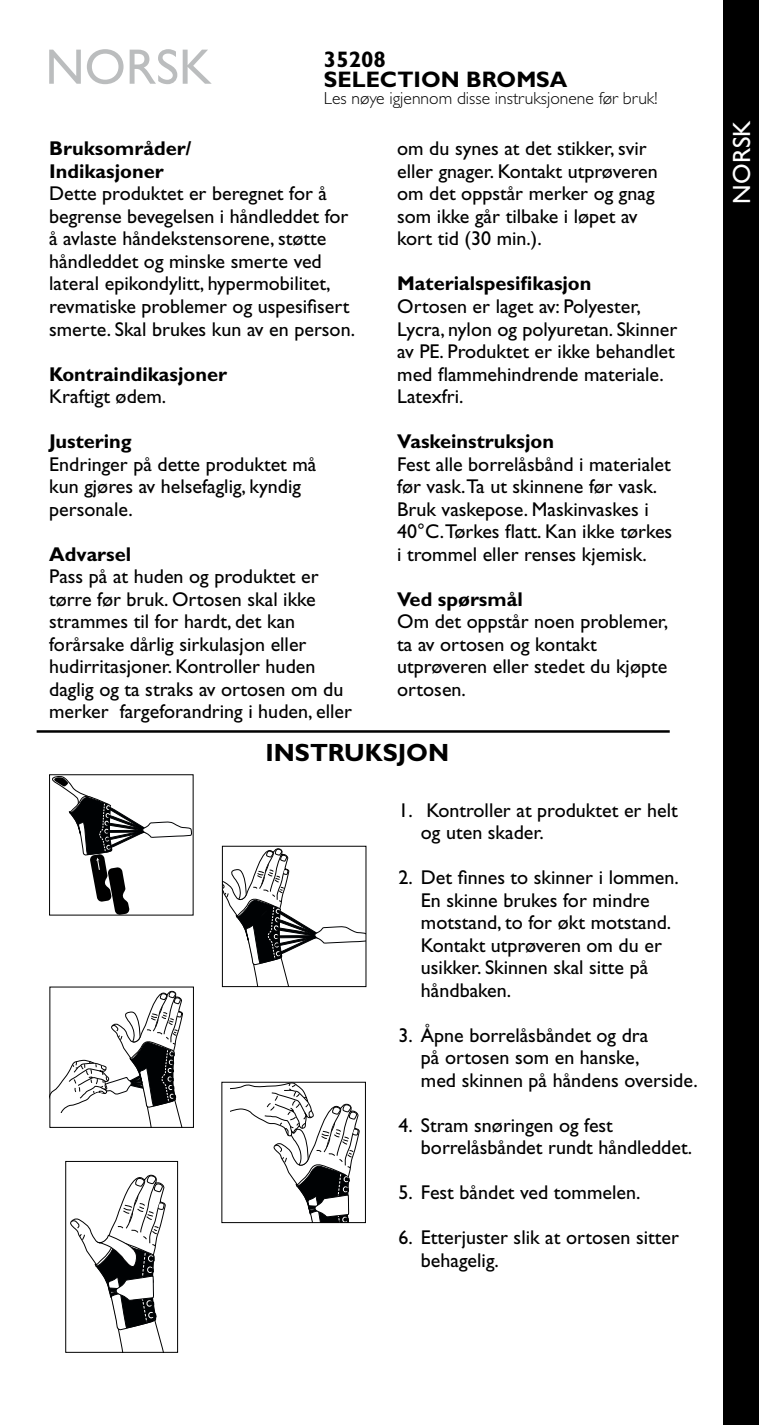
<style>
.page{position:relative;width:759px;height:1425px;background:#fff}
.page>*{position:absolute;margin:0;border:0;box-sizing:border-box;transform-origin:0 0}
.t1{font:50px "Gill Sans Std";color:#bbbdbe}
.t2{font:700 25px "Gill Sans Std";color:#000}
.t3{font:25px "Gill Sans Std";color:#fff}
.t4{font:700 22.5px/20px "Gill Sans Std";color:#000}
.t5{font:20px/22.5px "Gill Sans Std";color:#000}
.t6{font:700 20px/22.5px "Gill Sans Std";color:#000}
.t7{font:300 17.5px "Gill Sans Std";color:#000}
</style>
<div class="page">
<div style="left:723px;top:0;width:35px;height:1424px;background:#000"></div>
<hr style="left:37px;top:730px;width:632px;height:2px;background:#000">
<svg style="left:52px;top:776px;width:139px;height:137px"></svg>
<svg style="left:224px;top:848px;width:140px;height:136px"></svg>
<svg style="left:52px;top:990px;width:131px;height:135px"></svg>
<svg style="left:230px;top:1084px;width:130px;height:136px"></svg>
<svg style="left:70px;top:1174px;width:96px;height:176px"></svg>
<div style="left:65px;top:1161px;width:113px;height:191px;border:1px solid #000"></div>
<h1 class="t1" style="left:45px;top:38px;width:168px">NORSK</h1>
<p class="t4" style="left:324px;top:49px;width:245px">35208<br>SELECTION BROMSA</p>
<p class="t7" style="left:324px;top:89px;width:335px">Les nøye igjennom disse instruksjonene før bruk!</p>
<p class="t6" style="left:49px;top:137px;width:144px">Bruksområder/<br>Indikasjoner</p>
<p class="t5" style="left:49px;top:183px;width:307px">Dette produktet er beregnet for å begrense bevegelsen i håndleddet for å avlaste håndekstensorene, støtte håndleddet og minske smerte ved lateral epikondylitt, hypermobilitet, revmatiske problemer og uspesifisert smerte. Skal brukes kun av en person.</p>
<p class="t6" style="left:49px;top:362px;width:179px">Kontraindikasjoner</p>
<p class="t5" style="left:49px;top:385px;width:119px">Kraftigt ødem.</p>
<p class="t6" style="left:49px;top:430px;width:84px">Justering</p>
<p class="t5" style="left:49px;top:453px;width:269px">Endringer på dette produktet må kun gjøres av helsefaglig, kyndig personale.</p>
<p class="t6" style="left:49px;top:542px;width:84px">Advarsel</p>
<p class="t5" style="left:49px;top:565px;width:304px">Pass på at huden og produktet er tørre før bruk. Ortosen skal ikke strammes til for hardt, det kan forårsake dårlig sirkulasjon eller hudirritasjoner. Kontroller huden daglig og ta straks av ortosen om du merker fargeforandring i huden, eller</p>
<p class="t5" style="left:397px;top:138px;width:262px">om du synes at det stikker, svir eller gnager. Kontakt utprøveren om det oppstår merker og gnag som ikke går tilbake i løpet av kort tid (30 min.).</p>
<p class="t6" style="left:397px;top:272px;width:196px">Materialspesifikasjon</p>
<p class="t5" style="left:397px;top:295px;width:281px">Ortosen er laget av: Polyester,<br>Lycra, nylon og polyuretan. Skinner av PE. Produktet er ikke behandlet med flammehindrende materiale.<br>Latexfri.</p>
<p class="t6" style="left:397px;top:430px;width:158px">Vaskeinstruksjon</p>
<p class="t5" style="left:397px;top:453px;width:276px">Fest alle borrelåsbånd i materialet før vask.Ta ut skinnene før vask.<br>Bruk vaskepose. Maskinvaskes i 40°C.Tørkes flatt. Kan ikke tørkes i trommel eller renses kjemisk.</p>
<p class="t6" style="left:397px;top:587px;width:127px">Ved spørsmål</p>
<p class="t5" style="left:397px;top:610px;width:272px">Om det oppstår noen problemer, ta av ortosen og kontakt utprøveren eller stedet du kjøpte ortosen.</p>
<p class="t2" style="left:265px;top:738px;width:185px">INSTRUKSJON</p>
<p class="t5" style="left:421px;top:798px;width:258px;text-indent:-22px">1. Kontroller at produktet er helt og uten skader.</p>
<p class="t5" style="left:421px;top:866px;width:259px;text-indent:-22px">2. Det finnes to skinner i lommen.<br>En skinne brukes for mindre motstand, to for økt motstand.<br>Kontakt utprøveren om du er usikker. Skinnen skal sitte på håndbaken.</p>
<p class="t5" style="left:421px;top:1023px;width:278px;text-indent:-22px">3. Åpne borrelåsbåndet og dra<br>på ortosen som en hanske,<br>med skinnen på håndens overside.</p>
<p class="t5" style="left:421px;top:1113px;width:272px;text-indent:-22px">4. Stram snøringen og fest borrelåsbåndet rundt håndleddet.</p>
<p class="t5" style="left:398px;top:1181px;width:243px">5. Fest båndet ved tommelen.</p>
<p class="t5" style="left:421px;top:1226px;width:259px;text-indent:-22px">6. Etterjuster slik at ortosen sitter behagelig.</p>
<p class="t3" style="left:727px;top:204px;width:85px;rotate:-90deg">NORSK</p>
</div>
